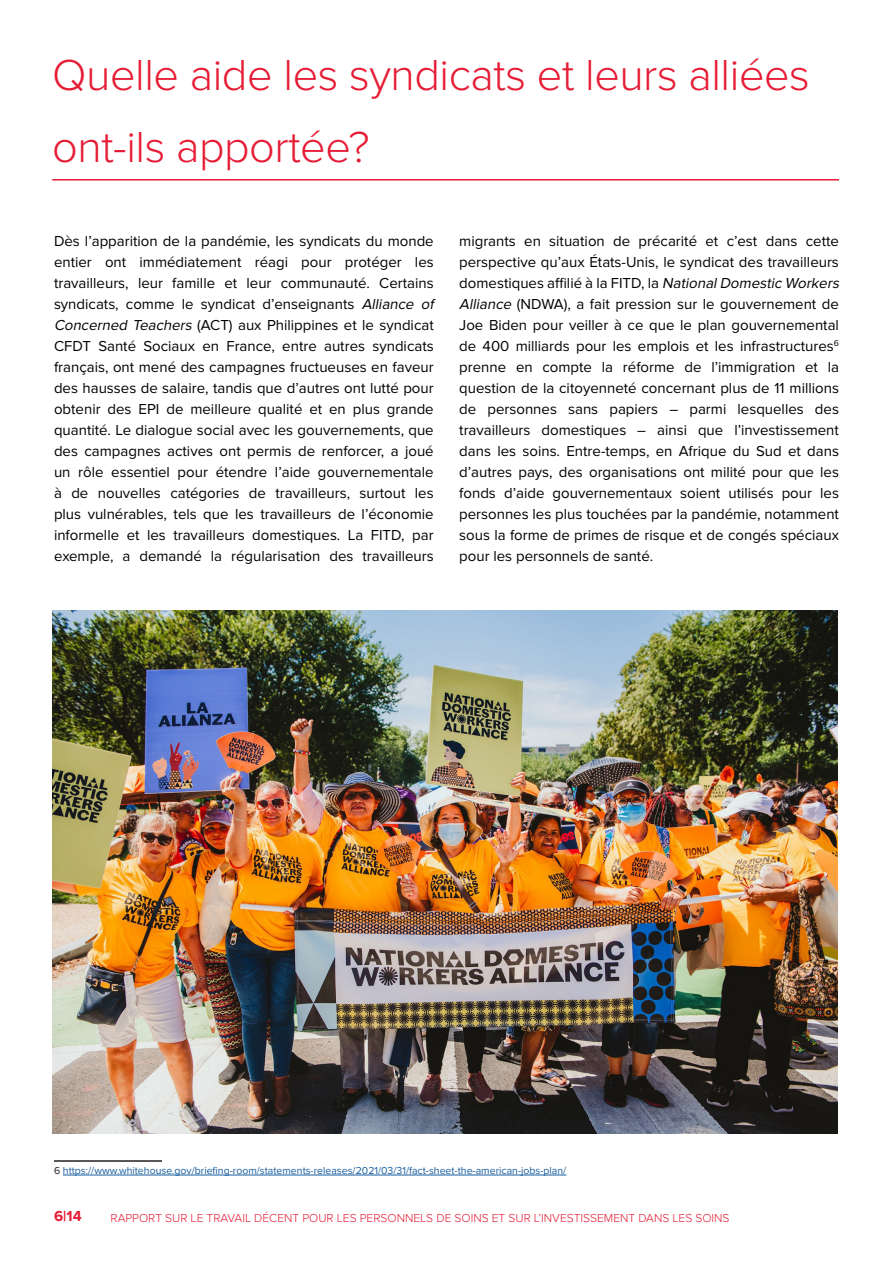
<style>
.page{position:relative;width:893px;height:1263px;background:#fff}
.page>*{position:absolute;margin:0;border:0;box-sizing:border-box;transform-origin:0 0}
.Title_02{font:300 45px/72px "Proxima Nova";letter-spacing:-.01em;color:#e61c35}
.t1{font:15px/21px "Proxima Nova";color:#000}
.t2{font:700 15px "Proxima Nova";color:#e61c35}
.t3{font:300 12px "Proxima Nova";color:#e61c35}
.t4{font:10.5px "Proxima Nova";color:#175d9e}
.s1{font-style:italic}
.s2{color:#231f20}
</style>
<div class="page">
<hr style="left:54px;top:1160px;width:108px;height:2px;background:#231f20">
<hr style="left:63px;top:1175px;width:503px;height:1px;background:#175d9e">
<hr style="left:52px;top:179px;width:787px;height:2px;background:#e61c35">
<img style="left:52px;top:610px;width:785px;height:524px">
<p class="Title_02" style="left:52px;top:40px;width:759px">Quelle aide les syndicats et leurs alliées ont-ils apportée?</p>
<p class="t1" style="left:54px;top:230px;width:384px">Dès l’apparition de la pandémie, les syndicats du monde entier ont immédiatement réagi pour protéger les travailleurs, leur famille et leur communauté. Certains syndicats, comme le syndicat d’enseignants <span class="s1">Alliance of Concerned Teachers</span> (ACT) aux Philippines et le syndicat CFDT Santé Sociaux en France, entre autres syndicats français, ont mené des campagnes fructueuses en faveur des hausses de salaire, tandis que d’autres ont lutté pour obtenir des EPI de meilleure qualité et en plus grande quantité. Le dialogue social avec les gouvernements, que des campagnes actives ont permis de renforcer, a joué un rôle essentiel pour étendre l’aide gouvernementale à de nouvelles catégories de travailleurs, surtout les plus vulnérables, tels que les travailleurs de l’économie informelle et les travailleurs domestiques. La FITD, par exemple, a demandé la régularisation des travailleurs</p>
<p class="t1" style="left:459px;top:230px;width:384px">migrants en situation de précarité et c’est dans cette perspective qu’aux États-Unis, le syndicat des travailleurs domestiques affilié à la FITD, la <span class="s1">NationalDomestic Workers Alliance</span> (NDWA), a fait pression sur le gouvernement de Joe Biden pour veiller à ce que le plan gouvernemental de 400 milliards pour les emplois et les infrastructures<sup>6 </sup>prenne en compte la réforme de l’immigration et la question de la citoyenneté concernant plus de 11 millions de personnes sans papiers – parmi lesquelles des travailleurs domestiques – ainsi que l’investissement dans les soins. Entre-temps, en Afrique du Sud et dans d’autres pays, des organisations ont milité pour que les fonds d’aide gouvernementaux soient utilisés pour les personnes les plus touchées par la pandémie, notamment sous la forme de primes de risque et de congés spéciaux pour les personnels de santé.</p>
<p class="t4" style="left:54px;top:1164px;width:514px"><span class="s2">6</span> https://www.whitehouse.gov/briefing-room/statements-releases/2021/03/31/fact-sheet-the-american-jobs-plan/</p>
<p class="t2" style="left:54px;top:1208px;width:29px">6|14</p>
<p class="t3" style="left:111px;top:1211px;width:620px">RAPPORT SUR LE TRAVAIL DÉCENT POUR LES PERSONNELS DE SOINS ET SUR L’INVESTISSEMENT DANS LES SOINS</p>
</div>
